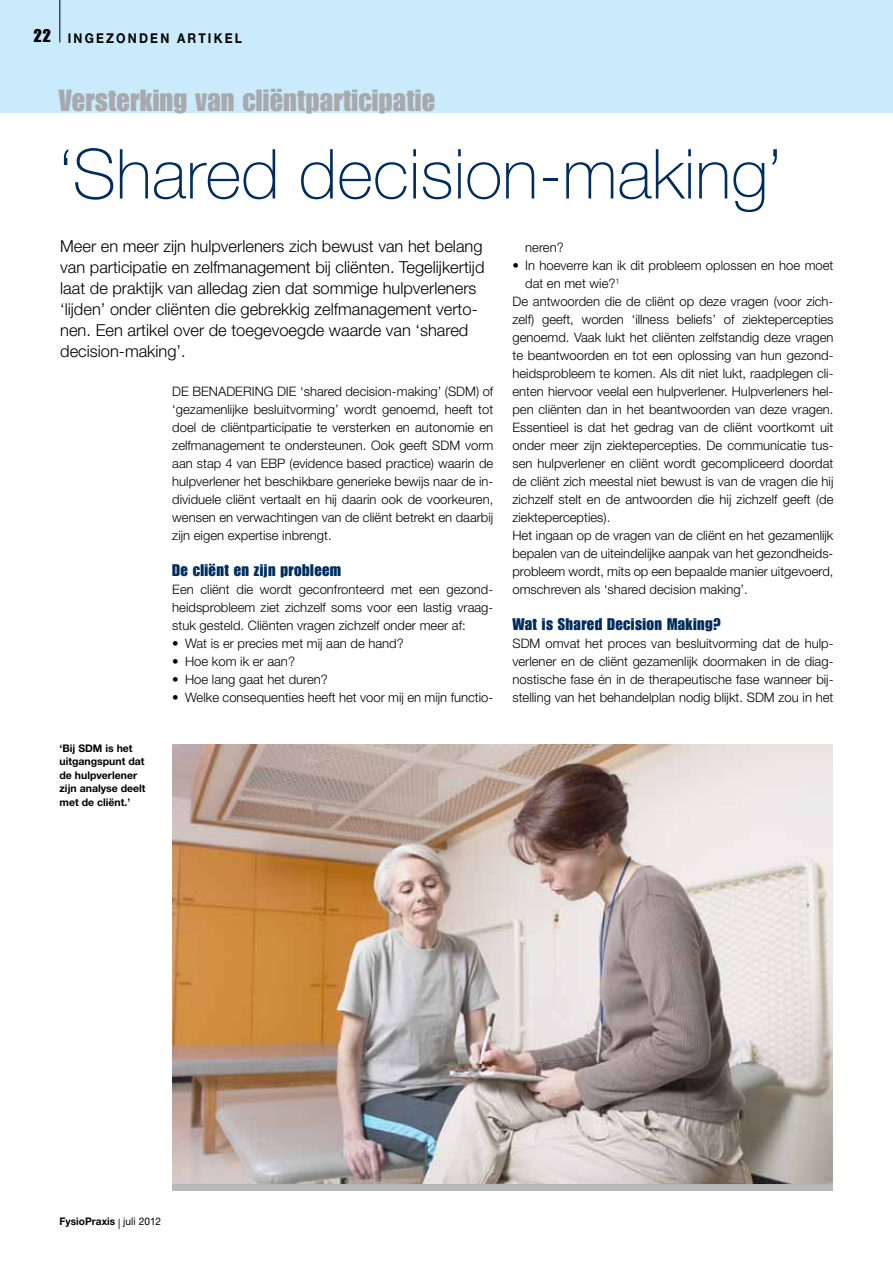
<style>
.page{position:relative;width:893px;height:1263px;background:#fff}
.page>*{position:absolute;margin:0;border:0;box-sizing:border-box;transform-origin:0 0}
.t1{font:100 69px "Helvetica Neue LT Std";color:#002d5d}
.t2{font:30px "Impact LT Std";letter-spacing:.01em;color:#a7a9ac}
.t3{font:18px "Impact LT Std";color:#000}
.t4{font:300 16.5px/21px "Helvetica Neue LT Std";color:#000}
.t5{font:16.5px "Impact LT Std";letter-spacing:.025em;color:#002d5d}
.t6{font:700 13.5px "Helvetica Neue LT Std";letter-spacing:.18em;color:#000;scale:.9 1}
.t7{font:300 13.05px/18px "Helvetica Neue LT Std";color:#000;text-align:justify}
.t8{font:700 10.5px/13.5px "Helvetica Neue LT Std";color:#000}
.t9{font:700 10.5px "Helvetica Neue LT Std";color:#000;scale:.96 1}
.s1{font-weight:400}
</style>
<div class="page">
<div style="left:0;top:0;width:893px;height:112px;background:#caebfc"></div>
<img style="left:172px;top:744px;width:660px;height:439px">
<hr style="left:59px;top:0;width:1px;height:42px;background:#000">
<h3 class="t3" style="left:33px;top:25px;width:19px">22</h3>
<p class="t6" style="left:68px;top:29px;width:195px">Ingezond en arti kel</p>
<h2 class="t2" style="left:58px;top:83px;width:378px">Versterking van cliëntparticipatie</h2>
<h1 class="t1" style="left:58px;top:135px;width:725px">‘Shared decision-making’</h1>
<p class="t4" style="left:60px;top:235px;width:426px">Meer en meer zijn hulpverleners zich bewust van het belang van participatie en zelfmanagement bij cliënten. Tegelijkertijd laat de praktijk van alledag zien dat sommige hulpverleners ‘lijden’ onder cliënten die gebrekkig zelfmanagement verto&shy;nen. Een artikel over de toegevoegde waarde van ‘shared decision-making’.</p>
<p class="t7" style="left:172px;top:382px;width:323px">De benadering die ‘shared decision-making’ (SDM) of ‘gezamenlijke besluitvorming’ wordt genoemd, heeft tot doel de cliëntparticipatie te versterken en autonomie en zelfmanagement te ondersteunen. Ook geeft SDM vorm aan stap 4 van EBP (evidence based practice) waarin de hulpverlener het beschikbare generieke bewijs naar de in&shy;dividuele cliënt vertaalt en hij daarin ook de voorkeuren, wensen en verwachtingen van de cliënt betrekt en daarbij zijn eigen expertise inbrengt.</p>
<p class="t5" style="left:172px;top:561px;width:170px">De cliënt en zijn probleem</p>
<p class="t7" style="left:172px;top:580px;width:323px">Een cliënt die wordt geconfronteerd met een gezond&shy;heidsprobleem ziet zichzelf soms voor een lastig vraag&shy;stuk gesteld. Cliënten vragen zichzelf onder meer af:</p>
<p class="t7" style="left:172px;top:634px;width:233px">• Wat is er precies met mij aan de hand?</p>
<p class="t7" style="left:172px;top:652px;width:124px">• Hoe kom ik er aan?</p>
<p class="t7" style="left:172px;top:670px;width:157px">• Hoe lang gaat het duren?</p>
<p class="t7" style="left:172px;top:688px;width:323px">• Welke consequenties heeft het voor mij en mijn functio-</p>
<p class="t7" style="left:525px;top:238px;width:40px">neren?</p>
<p class="t7" style="left:512px;top:256px;width:322px">• In hoeverre kan ik dit probleem oplossen en hoe moet</p>
<p class="t7" style="left:525px;top:274px;width:96px">dat en met wie?<sup>1</sup></p>
<p class="t7" style="left:512px;top:292px;width:322px">De antwoorden die de cliënt op deze vragen (voor zich-</p>
<p class="t7" style="left:512px;top:310px;width:323px">zelf) geeft, worden ‘illness beliefs’ of ziektepercepties</p>
<p class="t7" style="left:512px;top:328px;width:323px">genoemd. Vaak lukt het cliënten zelfstandig deze vragen</p>
<p class="t7" style="left:512px;top:346px;width:323px">te beantwoorden en tot een oplossing van hun gezond-</p>
<p class="t7" style="left:512px;top:364px;width:323px">heidsprobleem te komen. Als dit niet lukt, raadplegen cli-</p>
<p class="t7" style="left:512px;top:382px;width:322px">ënten hiervoor veelal een hulpverlener. Hulpverleners hel-</p>
<p class="t7" style="left:512px;top:400px;width:323px">pen cliënten dan in het beantwoorden van deze vragen.</p>
<p class="t7" style="left:512px;top:418px;width:323px">Essentieel is dat het gedrag van de cliënt voortkomt uit</p>
<p class="t7" style="left:512px;top:436px;width:323px">onder meer zijn ziektepercepties. De communicatie tus-</p>
<p class="t7" style="left:512px;top:454px;width:323px">sen hulpverlener en cliënt wordt gecompliceerd doordat</p>
<p class="t7" style="left:512px;top:472px;width:322px">de cliënt zich meestal niet bewust is van de vragen die hij</p>
<p class="t7" style="left:512px;top:490px;width:323px">zichzelf stelt en de antwoorden die hij zichzelf geeft (de</p>
<p class="t7" style="left:512px;top:508px;width:99px">ziektepercepties).</p>
<p class="t7" style="left:512px;top:526px;width:323px">Het ingaan op de vragen van de cliënt en het gezamenlijk</p>
<p class="t7" style="left:512px;top:544px;width:323px">bepalen van de uiteindelijke aanpak van het gezondheids-</p>
<p class="t7" style="left:512px;top:562px;width:323px">probleem wordt, mits op een bepaalde manier uitgevoerd,</p>
<p class="t7" style="left:512px;top:580px;width:237px">omschreven als ‘shared decision making’.</p>
<p class="t5" style="left:512px;top:615px;width:210px">Wat is Shared Decision Making?</p>
<p class="t7" style="left:512px;top:634px;width:323px">SDM omvat het proces van besluitvorming dat de hulp&shy;verlener en de cliënt gezamenlijk doormaken in de diag&shy;nostische fase én in de therapeutische fase wanneer bij&shy;stelling van het behandelplan nodig blijkt. SDM zou in het</p>
<p class="t8" style="left:60px;top:741px;width:88px">‘Bij SDM is het uitgangspunt dat de hulpverlener zijn analyse deelt met de cliënt.’</p>
<p class="t9" style="left:60px;top:1215px;width:107px">FysioPraxis <span class="s1">| juli 2012</span></p>
</div>
